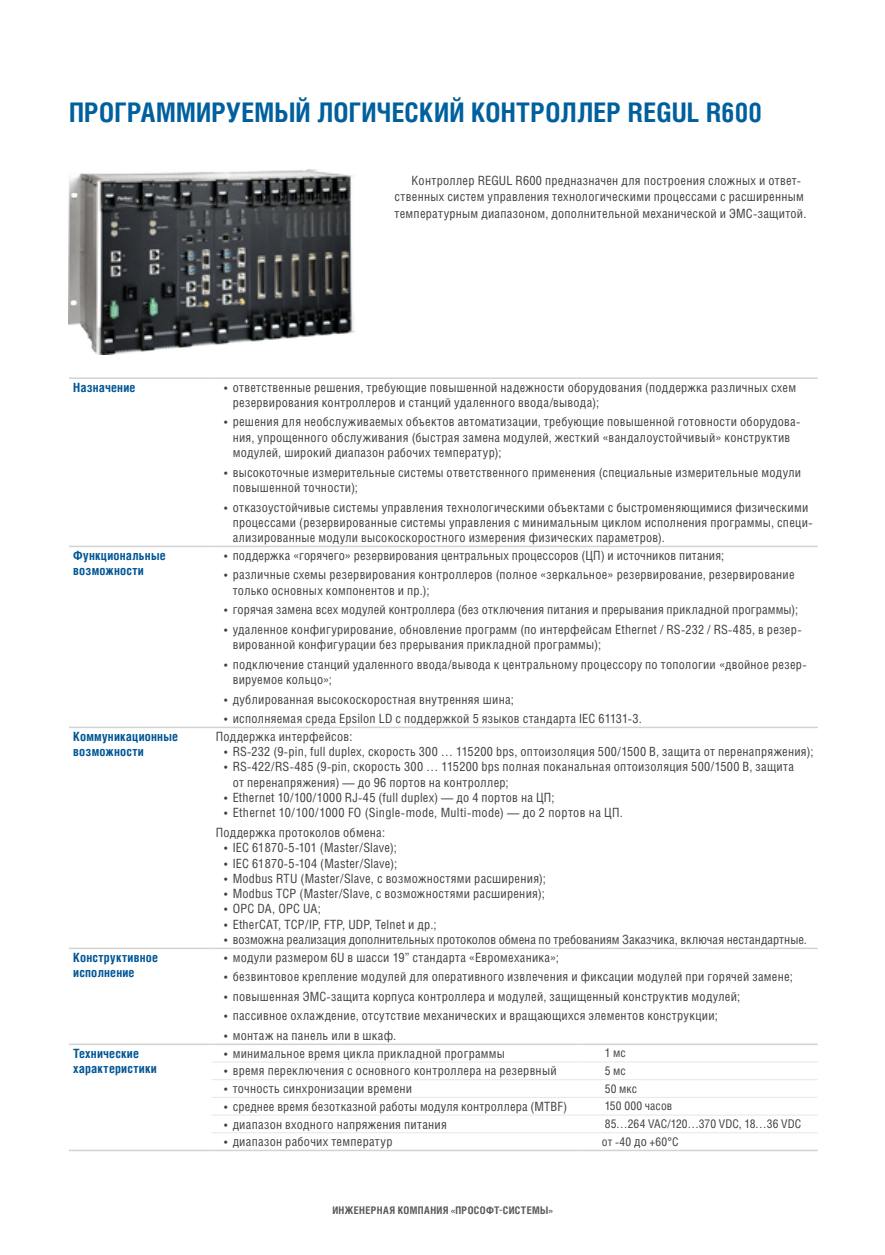
<style>
.page{position:relative;width:885px;height:1255px;background:#fff}
.page>*{position:absolute;margin:0;border:0;box-sizing:border-box;transform-origin:0 0}
.t1{font:700 27px "Helios Cond";letter-spacing:.01em;color:#00609d}
.t2{font:12.75px/15.3px "Helios Cond";letter-spacing:.02em;color:#414042}
.t3{font:700 12.75px/15.3px "Helios Cond";letter-spacing:.015em;color:#005695}
.t4{font:12.75px "Helios Cond";color:#414042}
.t5{font:12px "Helios Cond";letter-spacing:.015em;color:#414042}
.t6{font:700 10.5px "Helios Cond";letter-spacing:.035em;color:#58595b}
.s1{font-size:12.75px}
</style>
<div class="page">
<img style="left:68px;top:169px;width:287px;height:185px">
<hr style="left:69px;top:377px;width:142px;height:2px;background:#d1d3d4">
<hr style="left:211px;top:377px;width:365px;height:2px;background:#d1d3d4">
<hr style="left:576px;top:377px;width:241px;height:2px;background:#d1d3d4">
<hr style="left:69px;top:545px;width:142px;height:2px;background:#d1d3d4">
<hr style="left:211px;top:545px;width:365px;height:2px;background:#d1d3d4">
<hr style="left:576px;top:545px;width:241px;height:2px;background:#d1d3d4">
<hr style="left:69px;top:726px;width:142px;height:2px;background:#d1d3d4">
<hr style="left:211px;top:726px;width:365px;height:2px;background:#d1d3d4">
<hr style="left:576px;top:726px;width:241px;height:2px;background:#d1d3d4">
<hr style="left:69px;top:947px;width:142px;height:2px;background:#d1d3d4">
<hr style="left:211px;top:947px;width:365px;height:2px;background:#d1d3d4">
<hr style="left:576px;top:947px;width:241px;height:2px;background:#d1d3d4">
<hr style="left:69px;top:1043px;width:142px;height:2px;background:#d1d3d4">
<hr style="left:211px;top:1043px;width:365px;height:2px;background:#d1d3d4">
<hr style="left:576px;top:1043px;width:241px;height:2px;background:#d1d3d4">
<hr style="left:69px;top:1149px;width:142px;height:2px;background:#d1d3d4">
<hr style="left:211px;top:1149px;width:365px;height:2px;background:#d1d3d4">
<hr style="left:576px;top:1149px;width:241px;height:2px;background:#d1d3d4">
<hr style="left:211px;top:1061px;width:365px;height:1px;background:#e6e7e8">
<hr style="left:576px;top:1061px;width:241px;height:1px;background:#e6e7e8">
<hr style="left:211px;top:1079px;width:365px;height:1px;background:#e6e7e8">
<hr style="left:576px;top:1079px;width:241px;height:1px;background:#e6e7e8">
<hr style="left:211px;top:1096px;width:365px;height:1px;background:#e6e7e8">
<hr style="left:576px;top:1096px;width:241px;height:1px;background:#e6e7e8">
<hr style="left:211px;top:1114px;width:365px;height:1px;background:#e6e7e8">
<hr style="left:576px;top:1114px;width:241px;height:1px;background:#e6e7e8">
<hr style="left:211px;top:1132px;width:365px;height:1px;background:#e6e7e8">
<hr style="left:576px;top:1132px;width:241px;height:1px;background:#e6e7e8">
<h1 class="t1" style="left:69px;top:94px;width:694px">ПРОГРАММИРУЕМЫЙ ЛОГИЧЕСКИЙ КОНТРОЛЛЕР REGUL R600</h1>
<p class="t2" style="left:394px;top:172px;width:413px;line-height:16.5px;text-indent:17px">Контроллер REGUL R600 предназначен для построения сложных и ответ&shy;ственных систем управления технологическими процессами с расширенным температурным диапазоном, дополнительной механической и ЭМС-защитой.</p>
<p class="t3" style="left:73px;top:379px;width:64px">Назначение</p>
<p class="t2" style="left:233px;top:379px;width:565px;text-indent:-9px">• ответственные решения, требующие повышенной надежности оборудования (поддержка различных схем резервирования контроллеров и станций удаленного ввода/вывода);</p>
<p class="t2" style="left:233px;top:414px;width:569px;text-indent:-9px">• решения для необслуживаемых объектов автоматизации, требующие повышенной готовности оборудова&shy;ния, упрощенного обслуживания (быстрая замена модулей, жесткий «вандалоустойчивый» конструктив модулей, широкий диапазон рабочих температур);</p>
<p class="t2" style="left:233px;top:464px;width:569px;text-indent:-9px">• высокоточные измерительные системы ответственного применения (специальные измерительные модули повышенной точности);</p>
<p class="t2" style="left:233px;top:499px;width:581px;text-indent:-9px">• отказоустойчивые системы управления технологическими объектами с быстроменяющимися физическими процессами (резервированные системы управления с минимальным циклом исполнения программы, специ&shy;ализированные модули высокоскоростного измерения физических параметров).</p>
<p class="t3" style="left:73px;top:547px;width:94px">Функциональные возможности</p>
<p class="t2" style="left:224px;top:547px;width:501px">• поддержка «горячего» резервирования центральных процессоров (ЦП) и источников питания;</p>
<p class="t2" style="left:233px;top:567px;width:563px;text-indent:-9px">• различные схемы резервирования контроллеров (полное «зеркальное» резервирование, резервирование только основных компонентов и пр.);</p>
<p class="t2" style="left:224px;top:602px;width:575px">• горячая замена всех модулей контроллера (без отключения питания и прерывания прикладной программы);</p>
<p class="t2" style="left:233px;top:621px;width:570px;text-indent:-9px">• удаленное конфигурирование, обновление программ (по интерфейсам Ethernet / RS-232 / RS-485, в резер&shy;вированной конфигурации без прерывания прикладной программы);</p>
<p class="t2" style="left:233px;top:656px;width:575px;text-indent:-9px">• подключение станций удаленного ввода/вывода к центральному процессору по топологии «двойное резер&shy;вируемое кольцо»;</p>
<p class="t2" style="left:224px;top:691px;width:291px">• дублированная высокоскоростная внутренняя шина;</p>
<p class="t2" style="left:224px;top:710px;width:419px">• исполняемая среда Epsilon LD с поддержкой 5 языков стандарта IEC 61131-3.</p>
<p class="t3" style="left:73px;top:728px;width:106px">Коммуникационные возможности</p>
<p class="t2" style="left:216px;top:728px;width:138px">Поддержка интерфейсов:</p>
<p class="t2" style="left:224px;top:743px;width:590px">• RS-232 (9‑pin, full duplex, скорость 300 … 115200 bps, оптоизоляция 500/1500 В, защита от перенапряжения);</p>
<p class="t2" style="left:233px;top:759px;width:563px;text-indent:-9px">• RS-422/RS-485 (9‑pin, скорость 300 … 115200 bps полная поканальная оптоизоляция 500/1500 В, защита от перенапряжения) — до 96 портов на контроллер;</p>
<p class="t2" style="left:224px;top:789px;width:332px">• Ethernet 10/100/1000 RJ-45 (full duplex) — до 4 портов на ЦП;</p>
<p class="t2" style="left:216px;top:803px;width:408px;line-height:19.5px;text-indent:9px">• Ethernet 10/100/1000 FO (Single-mode, Multi-mode) — до 2 портов на ЦП.<br>Поддержка протоколов обмена:</p>
<p class="t2" style="left:224px;top:840px;width:174px">• IEC 61870‑5‑101 (Master/Slave);</p>
<p class="t2" style="left:224px;top:855px;width:174px">• IEC 61870‑5‑104 (Master/Slave);</p>
<p class="t2" style="left:224px;top:870px;width:323px">• Modbus RTU (Master/Slave, с возможностями расширения);</p>
<p class="t2" style="left:224px;top:885px;width:322px">• Modbus ТСР (Master/Slave, с возможностями расширения);</p>
<p class="t2" style="left:224px;top:901px;width:98px">• OPC DA, OPC UA;</p>
<p class="t2" style="left:224px;top:916px;width:214px">• EtherCAT, TCP/IP, FTP, UDP, Telnet и др.;</p>
<p class="t4" style="left:224px;top:931px;width:584px">• возможна реализация дополнительных протоколов обмена по требованиям Заказчика, включая нестандартные.</p>
<p class="t3" style="left:73px;top:949px;width:86px">Конструктивное исполнение</p>
<p class="t2" style="left:224px;top:949px;width:336px">• модули размером 6U в шасси 19” стандарта «Евромеханика»;</p>
<p class="t2" style="left:224px;top:969px;width:570px">• безвинтовое крепление модулей для оперативного извлечения и фиксации модулей при горячей замене;</p>
<p class="t2" style="left:224px;top:988px;width:517px">• повышенная ЭМС-защита корпуса контроллера и модулей, защищенный конструктив модулей;</p>
<p class="t2" style="left:224px;top:1008px;width:495px">• пассивное охлаждение, отсутствие механических и вращающихся элементов конструкции;</p>
<p class="t2" style="left:224px;top:1027px;width:173px">• монтаж на панель или в шкаф.</p>
<p class="t3" style="left:73px;top:1045px;width:85px">Технические характеристики</p>
<p class="t2" style="left:224px;top:1045px;width:282px">• минимальное время цикла прикладной программы</p>
<p class="t5" style="left:604px;top:1045px;width:23px">1 мс</p>
<p class="t2" style="left:224px;top:1063px;width:334px">• время переключения с основного контроллера на резервный</p>
<p class="t5" style="left:604px;top:1063px;width:23px">5 мс</p>
<p class="t2" style="left:224px;top:1080px;width:189px">• точность синхронизации времени</p>
<p class="t5" style="left:604px;top:1080px;width:34px">50 мкс</p>
<p class="t2" style="left:224px;top:1098px;width:344px">• среднее время безотказной работы модуля контроллера (MTBF)</p>
<p class="t5" style="left:604px;top:1098px;width:69px">150 000 часов</p>
<p class="t2" style="left:224px;top:1116px;width:224px">• диапазон входного напряжения питания</p>
<p class="t5" style="left:604px;top:1116px;width:198px">85…264 VAC/120…370 VDC, 18…36 VDC</p>
<p class="t2" style="left:224px;top:1133px;width:170px">• диапазон рабочих температур</p>
<p class="t5" style="left:602px;top:1134px;width:78px">от -40 <span class="s1">до</span> +60°С</p>
<p class="t6" style="left:332px;top:1203px;width:222px">ИНЖЕНЕРНАЯ КОМПАНИЯ «ПРОСОФТ-СИСТЕМЫ»</p>
</div>
